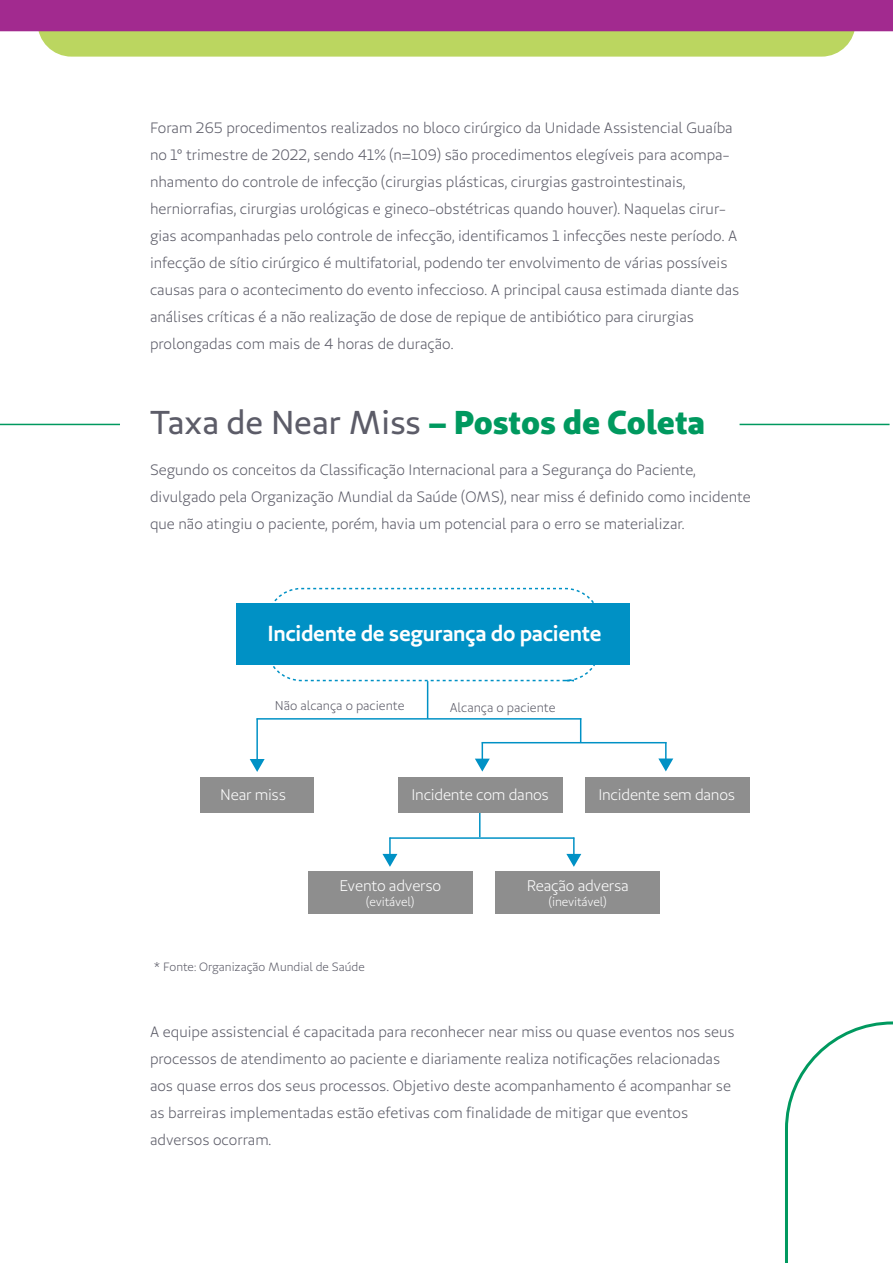
<style>
.page{position:relative;width:893px;height:1263px;background:#fff}
.page>*{position:absolute;margin:0;border:0;box-sizing:border-box;transform-origin:0 0}
.t1{font:700 33px "Unimed Sans 2020 Extra";letter-spacing:-.005em;color:#00995f}
.t2{font:700 21.75px "Unimed Sans 2020 Semi";letter-spacing:-.015em;color:#fff}
.t3{font:15.3px "Unimed Sans 2020 Book";letter-spacing:-.015em;color:#fff}
.t4{font:15px/27px "Unimed Sans 2020 Book";color:#5c5c68}
.t5{font:12.75px "Unimed Sans 2020 Book";color:#5c5c68}
.t6{font:12.3px "Unimed Sans 2020 Book";letter-spacing:-.015em;color:#fff}
.t7{font:12px "Unimed Sans 2020 Book";color:#5c5c68}
.s1{font-family:"Unimed Sans 2020 Regular";font-weight:400;color:#5c5c68}
</style>
<div class="page">
<svg style="left:0;top:0;width:893px;height:57px;background:#b07982"></svg>
<svg style="left:785px;top:1021px;width:108px;height:242px"></svg>
<hr style="left:0;top:424px;width:120px;height:1px;background:#00995f">
<hr style="left:739px;top:424px;width:150px;height:1px;background:#00995f">
<div style="left:308px;top:872px;width:164px;height:42px;background:#8e8e8e"></div>
<div style="left:496px;top:872px;width:164px;height:42px;background:#8e8e8e"></div>
<div style="left:586px;top:777px;width:164px;height:36px;background:#8e8e8e"></div>
<div style="left:200px;top:777px;width:114px;height:36px;background:#8e8e8e"></div>
<svg style="left:265px;top:587px;width:337px;height:95px"></svg>
<div style="left:236px;top:603px;width:394px;height:61px;background:#0091c5"></div>
<hr style="left:427px;top:681px;width:1px;height:37px;background:#0091c5">
<svg style="left:580px;top:720px;width:1px;height:22px"></svg>
<hr style="left:256px;top:718px;width:325px;height:2px;background:#0091c5">
<hr style="left:482px;top:742px;width:184px;height:1px;background:#0091c5">
<hr style="left:256px;top:718px;width:2px;height:43px;background:#0091c5">
<svg style="left:250px;top:759px;width:15px;height:13px"></svg>
<svg style="left:658px;top:742px;width:15px;height:29px"></svg>
<svg style="left:475px;top:742px;width:15px;height:29px"></svg>
<svg style="left:382px;top:837px;width:15px;height:30px"></svg>
<svg style="left:566px;top:837px;width:15px;height:30px"></svg>
<hr style="left:479px;top:812px;width:2px;height:25px;background:#0091c5">
<hr style="left:390px;top:837px;width:184px;height:2px;background:#0091c5">
<div style="left:399px;top:777px;width:164px;height:36px;background:#8e8e8e"></div>
<p class="t4" style="left:150px;top:114px;width:591px">Foram 265 procedimentos realizados no bloco cirúrgico da Unidade Assistencial Guaíba no 1° trimestre de 2022, sendo 41% (n=109) são procedimentos elegíveis para acompa&shy;nhamento do controle de infecção (cirurgias plásticas, cirurgias gastrointestinais, herniorrafias, cirurgias urológicas e gineco-obstétricas quando houver). Naquelas cirur&shy;gias acompanhadas pelo controle de infecção, identificamos 1 infecções neste período. A infecção de sítio cirúrgico é multifatorial, podendo ter envolvimento de várias possíveis causas para o acontecimento do evento infeccioso. A principal causa estimada diante das análises críticas é a não realização de dose de repique de antibiótico para cirurgias prolongadas com mais de 4 horas de duração.</p>
<h1 class="t1" style="left:150px;top:400px;width:556px"><span class="s1">Taxa de Near Miss</span> – Postos de Coleta</h1>
<p class="t4" style="left:150px;top:456px;width:602px">Segundo os conceitos da Classificação Internacional para a Segurança do Paciente, divulgado pela Organização Mundial da Saúde (OMS), near miss é definido como incidente que não atingiu o paciente, porém, havia um potencial para o erro se materializar.</p>
<h2 class="t2" style="left:267px;top:619px;width:336px">Incidente de segurança do paciente</h2>
<p class="t5" style="left:275px;top:698px;width:131px">Não alcança o paciente</p>
<p class="t5" style="left:450px;top:699px;width:107px">Alcança o paciente</p>
<p class="t3" style="left:220px;top:785px;width:67px">Near miss</p>
<p class="t3" style="left:598px;top:785px;width:138px">Incidente sem danos</p>
<p class="t3" style="left:411px;top:785px;width:139px">Incidente com danos</p>
<p class="t3" style="left:339px;top:876px;width:103px">Evento adverso</p>
<p class="t6" style="left:366px;top:894px;width:49px">(evitável)</p>
<p class="t7" style="left:154px;top:959px;width:212px">* Fonte: Organização Mundial de Saúde</p>
<p class="t3" style="left:527px;top:876px;width:104px">Reação adversa</p>
<p class="t6" style="left:549px;top:894px;width:59px">(inevitável)</p>
<p class="t4" style="left:150px;top:1018px;width:586px">A equipe assistencial é capacitada para reconhecer near miss ou quase eventos nos seus processos de atendimento ao paciente e diariamente realiza notificações relacionadas aos quase erros dos seus processos. Objetivo deste acompanhamento é acompanhar se as barreiras implementadas estão efetivas com finalidade de mitigar que eventos adversos ocorram.</p>
</div>
